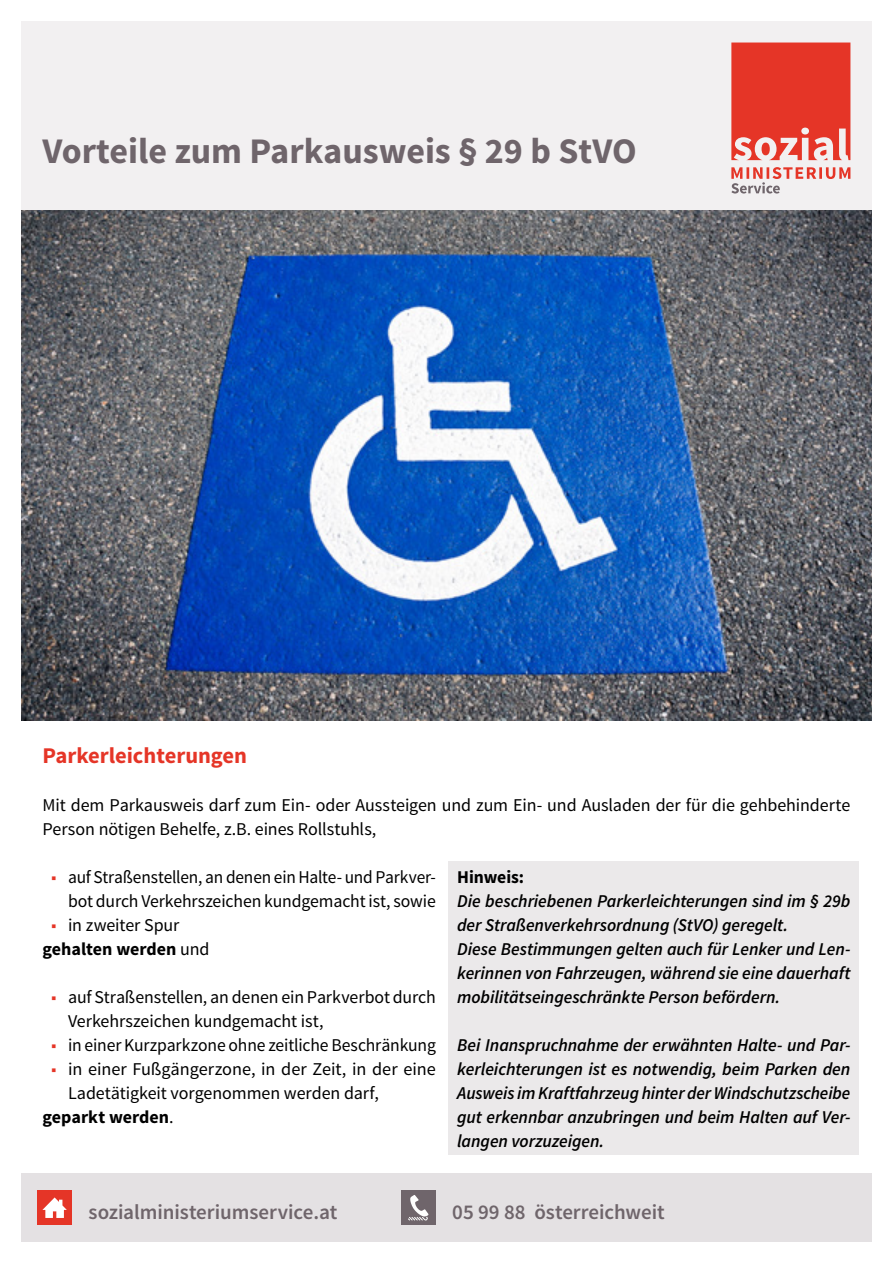
<style>
.page{position:relative;width:893px;height:1263px;background:#fff}
.page>*{position:absolute;margin:0;border:0;box-sizing:border-box;transform-origin:0 0}
.Titel{font:700 36px "Source Sans Pro";color:#6f656b}
.Überschrift_1_Ebene{font:700 22.5px "Source Sans Pro";color:#e53527}
.t1{font:600 21px "Source Sans Pro";letter-spacing:-.005em;color:#6f656b}
.Hinweis{font:italic 600 18px/24px "Source Sans Pro";letter-spacing:-.005em;color:#000;text-align:justify}
.Fliesstext{font:18px/24px "Source Sans Pro";letter-spacing:-.005em;color:#000}
.Fliesstext-2{font:18px/24px "Source Sans Pro";letter-spacing:-.005em;color:#000;text-align:right;scale:.96 1}
.Fliesstext-3{font:700 18px "Source Sans Pro";color:#000}
.Hinweis-2{font:700 18px "Source Sans Pro";color:#000}
.s1{color:#e53527}
.s2{font-weight:400}
</style>
<div class="page">
<div style="left:21px;top:1174px;width:851px;height:68px;background:#e4e1e3"></div>
<div style="left:38px;top:1191px;width:34px;height:34px;background:#e53527"></div>
<svg style="left:42px;top:1197px;width:25px;height:21px"></svg>
<div style="left:401px;top:1191px;width:34px;height:34px;background:#6f656b"></div>
<svg style="left:408px;top:1195px;width:20px;height:25px"></svg>
<div style="left:21px;top:21px;width:851px;height:190px;background:#f2f0f1"></div>
<svg style="left:731px;top:43px;width:119px;height:151px"></svg>
<img style="left:21px;top:211px;width:851px;height:510px">
<div style="left:449px;top:861px;width:410px;height:30px;background:#ebe9ea"></div>
<div style="left:449px;top:885px;width:410px;height:54px;background:#ebe9ea"></div>
<div style="left:449px;top:933px;width:410px;height:46px;background:#ebe9ea"></div>
<div style="left:449px;top:979px;width:410px;height:32px;background:#ebe9ea"></div>
<div style="left:449px;top:1005px;width:410px;height:30px;background:#ebe9ea"></div>
<div style="left:449px;top:1029px;width:410px;height:46px;background:#ebe9ea"></div>
<div style="left:449px;top:1075px;width:410px;height:24px;background:#ebe9ea"></div>
<div style="left:449px;top:1099px;width:410px;height:24px;background:#ebe9ea"></div>
<div style="left:449px;top:1123px;width:410px;height:32px;background:#ebe9ea"></div>
<h1 class="Titel" style="left:43px;top:127px;width:596px">Vorteile zum Parkausweis § 29 b StVO</h1>
<h2 class="Überschrift_1_Ebene" style="left:43px;top:741px;width:206px">Parkerleichterungen</h2>
<p class="Fliesstext" style="left:43px;top:793px;width:809px">Mit dem Parkausweis darf zum Ein- oder Aussteigen und zum Ein- und Ausladen der für die gehbehinderte<br>Person nötigen Behelfe, z.B. eines Rollstuhls,</p>
<p class="Fliesstext-2" style="left:51px;top:865px;width:402px"><span class="s1">■</span> auf Straßenstellen, an denen ein Halte- und Parkver&shy;bot durch Verkehrszeichen kundgemacht ist, sowie</p>
<p class="Fliesstext" style="left:51px;top:913px;width:130px"><span class="s1">■</span> in zweiter Spur</p>
<p class="Fliesstext-3" style="left:43px;top:937px;width:169px">gehalten werden <span class="s2">und</span></p>
<p class="Fliesstext" style="left:68px;top:985px;width:369px;text-indent:-17px"><span class="s1">■</span> auf Straßenstellen, an denen ein Parkverbot durch<br>Verkehrszeichen kundgemacht ist,</p>
<p class="Fliesstext" style="left:51px;top:1033px;width:386px"><span class="s1">■</span> in einer Kurzparkzone ohne zeitliche Beschränkung</p>
<p class="Fliesstext" style="left:68px;top:1057px;width:369px;text-indent:-17px"><span class="s1">■</span> in einer Fußgängerzone, in der Zeit, in der eine<br>Ladetätigkeit vorgenommen werden darf,</p>
<p class="Fliesstext-3" style="left:43px;top:1105px;width:133px">geparkt werden<span class="s2">.</span></p>
<p class="Hinweis-2" style="left:457px;top:865px;width:69px">Hinweis:</p>
<p class="Hinweis" style="left:457px;top:889px;width:395px">Die beschriebenen Parkerleichterungen sind im § 29b der Straßenverkehrsordnung (StVO) geregelt.</p>
<p class="Hinweis" style="left:457px;top:936px;width:395px">Diese Bestimmungen gelten auch für Lenker und Len&shy;kerinnen von Fahrzeugen, während sie eine dauerhaft mobilitätseingeschränkte Person befördern.</p>
<p class="Hinweis" style="left:457px;top:1032px;width:395px">Bei Inanspruchnahme der erwähnten Halte- und Par&shy;kerleichterungen ist es notwendig, beim Parken den Ausweis im Kraftfahrzeug hinter der Windschutzscheibe gut erkennbar anzubringen und beim Halten auf Ver&shy;langen vorzuzeigen.</p>
<p class="t1" style="left:89px;top:1198px;width:250px">sozialministeriumservice.at</p>
<p class="t1" style="left:452px;top:1198px;width:214px">05 99 88 österreichweit</p>
</div>
